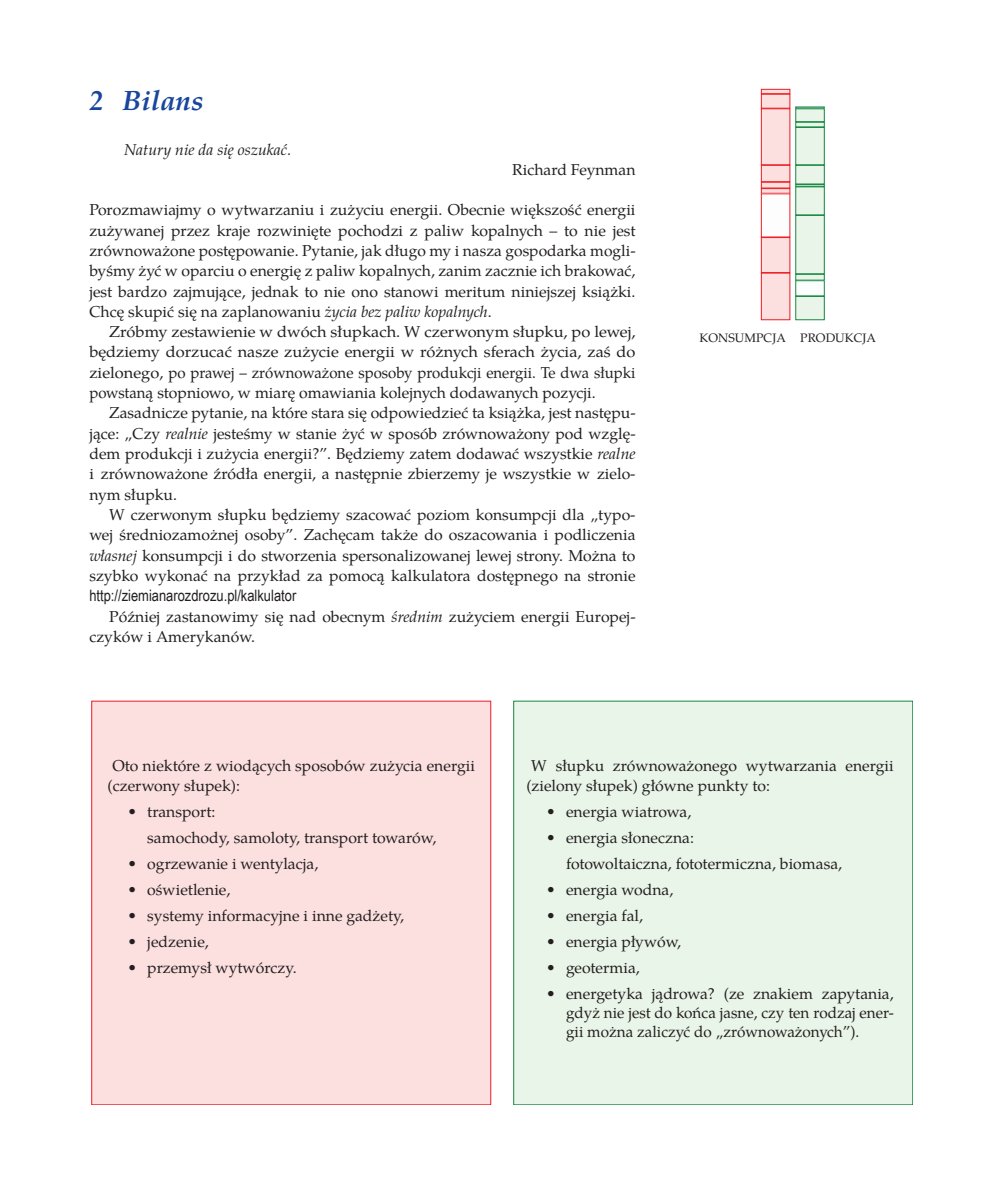
<style>
.page{position:relative;width:1008px;height:1196px;background:#fff}
.page>*{position:absolute;margin:0;border:0;box-sizing:border-box;transform-origin:0 0}
.t1{font:italic 700 28px "Te X Gyre Pagella";color:#18469d}
.t2{font:15.75px/20.3px "Te X Gyre Pagella";color:#231f20}
.t3{font:15.75px/20.3px "Te X Gyre Pagella";color:#231f20;text-align:justify;scale:1.04 1}
.t4{font:15.75px "Arial Narrow";color:#231f20}
.t5{font:italic 15.75px "Te X Gyre Pagella";color:#231f20}
.t6{font:12.25px "Te X Gyre Pagella";letter-spacing:.005em;color:#231f20}
.s1{font-style:italic}
</style>
<div class="page">
<div style="left:92px;top:701px;width:398px;height:403px;background:#fcdfdf"></div>
<div style="left:513px;top:701px;width:399px;height:403px;background:#eaf5e9"></div>
<div style="left:795px;top:296px;width:28px;height:24px;background:#eaf5e9"></div>
<div style="left:795px;top:296px;width:29px;height:24px;border:1px solid #178842"></div>
<div style="left:795px;top:274px;width:28px;height:6px;background:#eaf5e9"></div>
<div style="left:795px;top:274px;width:29px;height:6px;border:1px solid #178842"></div>
<div style="left:795px;top:215px;width:28px;height:59px;background:#eaf5e9"></div>
<div style="left:795px;top:215px;width:29px;height:59px;border:1px solid #178842"></div>
<div style="left:795px;top:187px;width:28px;height:28px;background:#eaf5e9"></div>
<div style="left:795px;top:184px;width:29px;height:3px;border:1px solid #178842"></div>
<div style="left:795px;top:165px;width:28px;height:19px;background:#eaf5e9"></div>
<div style="left:795px;top:165px;width:29px;height:19px;border:1px solid #178842"></div>
<div style="left:795px;top:127px;width:28px;height:38px;background:#eaf5e9"></div>
<div style="left:795px;top:127px;width:29px;height:38px;border:1px solid #178842"></div>
<div style="left:795px;top:122px;width:28px;height:5px;background:#eaf5e9"></div>
<div style="left:795px;top:122px;width:29px;height:5px;border:1px solid #178842"></div>
<div style="left:795px;top:109px;width:28px;height:13px;background:#eaf5e9"></div>
<div style="left:795px;top:108px;width:29px;height:14px;border:1px solid #178842"></div>
<div style="left:795px;top:107px;width:29px;height:2px;border:1px solid #178842"></div>
<div style="left:795px;top:280px;width:29px;height:16px;border:1px solid #178842"></div>
<div style="left:761px;top:273px;width:28px;height:47px;background:#fcdfdf"></div>
<div style="left:760px;top:273px;width:29px;height:47px;border:1px solid #ee1d23"></div>
<div style="left:761px;top:237px;width:28px;height:35px;background:#fcdfdf"></div>
<div style="left:760px;top:237px;width:29px;height:36px;border:1px solid #ee1d23"></div>
<hr style="left:761px;top:189px;width:28px;height:4px;background:#fcdfdf">
<div style="left:760px;top:188px;width:29px;height:5px;border:1px solid #ee1d23"></div>
<div style="left:761px;top:182px;width:28px;height:6px;background:#fcdfdf"></div>
<div style="left:760px;top:182px;width:29px;height:6px;border:1px solid #ee1d23"></div>
<div style="left:761px;top:165px;width:28px;height:17px;background:#fcdfdf"></div>
<div style="left:760px;top:165px;width:29px;height:17px;border:1px solid #ee1d23"></div>
<div style="left:761px;top:109px;width:28px;height:56px;background:#fcdfdf"></div>
<div style="left:760px;top:108px;width:29px;height:57px;border:1px solid #ee1d23"></div>
<div style="left:761px;top:94px;width:28px;height:14px;background:#fcdfdf"></div>
<div style="left:760px;top:94px;width:29px;height:14px;border:1px solid #ee1d23"></div>
<div style="left:761px;top:89px;width:28px;height:5px;background:#fcdfdf"></div>
<div style="left:760px;top:89px;width:29px;height:5px;border:1px solid #ee1d23"></div>
<div style="left:760px;top:193px;width:29px;height:44px;border:1px solid #ee1d23"></div>
<h1 class="t1" style="left:89px;top:79px;width:116px">2 Bilans</h1>
<p class="t5" style="left:124px;top:138px;width:169px">Natury nie da się oszukać.</p>
<p class="t2" style="left:512px;top:159px;width:125px">Richard Feynman</p>
<p class="t2" style="left:89px;top:199px;width:547px;text-align:justify">Porozmawiajmy o wytwarzaniu i zużyciu energii. Obecnie większość energii zużywanej przez kraje rozwinięte pochodzi z paliw kopalnych – to nie jest zrównoważone postępowanie. Pytanie, jak długo my i nasza gospodarka mogli&shy;byśmy żyć w oparciu o energię z paliw kopalnych, zanim zacznie ich brakować, jest bardzo zajmujące, jednak to nie ono stanowi meritum niniejszej książki.<br>Chcę skupić się na zaplanowaniu <span class="s1">życia bez paliw kopalnych</span>.</p>
<p class="t3" style="left:89px;top:320px;width:526px;text-indent:20px">Zróbmy zestawienie w dwóch słupkach. W czerwonym słupku, po lewej, będziemy dorzucać nasze zużycie energii w różnych sferach życia, zaś do zielonego, po prawej – zrównoważone sposoby produkcji energii. Te dwa słupki powstaną stopniowo, w miarę omawiania kolejnych dodawanych pozycji.</p>
<p class="t2" style="left:89px;top:402px;width:547px;text-align:justify;text-indent:20px">Zasadnicze pytanie, na które stara się odpowiedzieć ta książka, jest następu&shy;jące: „Czy <span class="s1">realnie</span> jesteśmy w stanie żyć w sposób zrównoważony pod wzglę&shy;dem produkcji i zużycia energii?”. Będziemy zatem dodawać wszystkie <span class="s1">realne </span>i zrównoważone źródła energii, a następnie zbierzemy je wszystkie w zielo&shy;nym słupku.</p>
<p class="t2" style="left:89px;top:503px;width:547px;text-align:justify;text-indent:20px">W czerwonym słupku będziemy szacować poziom konsumpcji dla „typo&shy;wej średniozamożnej osoby”. Zachęcam także do oszacowania i podliczenia <span class="s1">własnej</span> konsumpcji i do stworzenia spersonalizowanej lewej strony. Można to szybko wykonać na przykład za pomocą kalkulatora dostępnego na stronie</p>
<p class="t4" style="left:89px;top:584px;width:208px">http://ziemianarozdrozu.pl/kalkulator</p>
<p class="t2" style="left:89px;top:605px;width:547px;text-indent:20px">Później zastanowimy się nad obecnym <span class="s1">średnim</span> zużyciem energii Europej&shy;czyków i Amerykanów.</p>
<p class="t6" style="left:699px;top:328px;width:178px">KONSUMPCJA PRODUKCJA</p>
<p class="t2" style="left:107px;top:754px;width:369px;text-indent:5px">Oto niektóre z wiodących sposobów zużycia energii (czerwony słupek):</p>
<p class="t2" style="left:147px;top:797px;width:290px;line-height:25.9px;text-indent:-20px">• transport:<br>samochody, samoloty, transport towarów,</p>
<p class="t2" style="left:127px;top:852px;width:192px">• ogrzewanie i wentylacja,</p>
<p class="t2" style="left:127px;top:878px;width:104px">• oświetlenie,</p>
<p class="t2" style="left:127px;top:904px;width:278px">• systemy informacyjne i inne gadżety,</p>
<p class="t2" style="left:127px;top:930px;width:83px">• jedzenie,</p>
<p class="t2" style="left:127px;top:956px;width:171px">• przemysł wytwórczy.</p>
<p class="t2" style="left:526px;top:754px;width:369px;text-indent:5px">W słupku zrównoważonego wytwarzania energii (zielony słupek) główne punkty to:</p>
<p class="t2" style="left:546px;top:800px;width:146px">• energia wiatrowa,</p>
<p class="t2" style="left:566px;top:823px;width:277px;line-height:25.9px;text-indent:-20px">• energia słoneczna:<br>fotowoltaiczna, fototermiczna, biomasa,</p>
<p class="t2" style="left:546px;top:878px;width:129px">• energia wodna,</p>
<p class="t2" style="left:546px;top:904px;width:98px">• energia fal,</p>
<p class="t2" style="left:546px;top:930px;width:136px">• energia pływów,</p>
<p class="t2" style="left:546px;top:956px;width:95px">• geotermia,</p>
<p class="t2" style="left:566px;top:982px;width:329px;line-height:18.9px;text-align:justify;text-indent:-20px">• energetyka jądrowa? (ze znakiem zapytania, gdyż nie jest do końca jasne, czy ten rodzaj ener&shy;gii można zaliczyć do „zrównoważonych”).</p>
</div>
